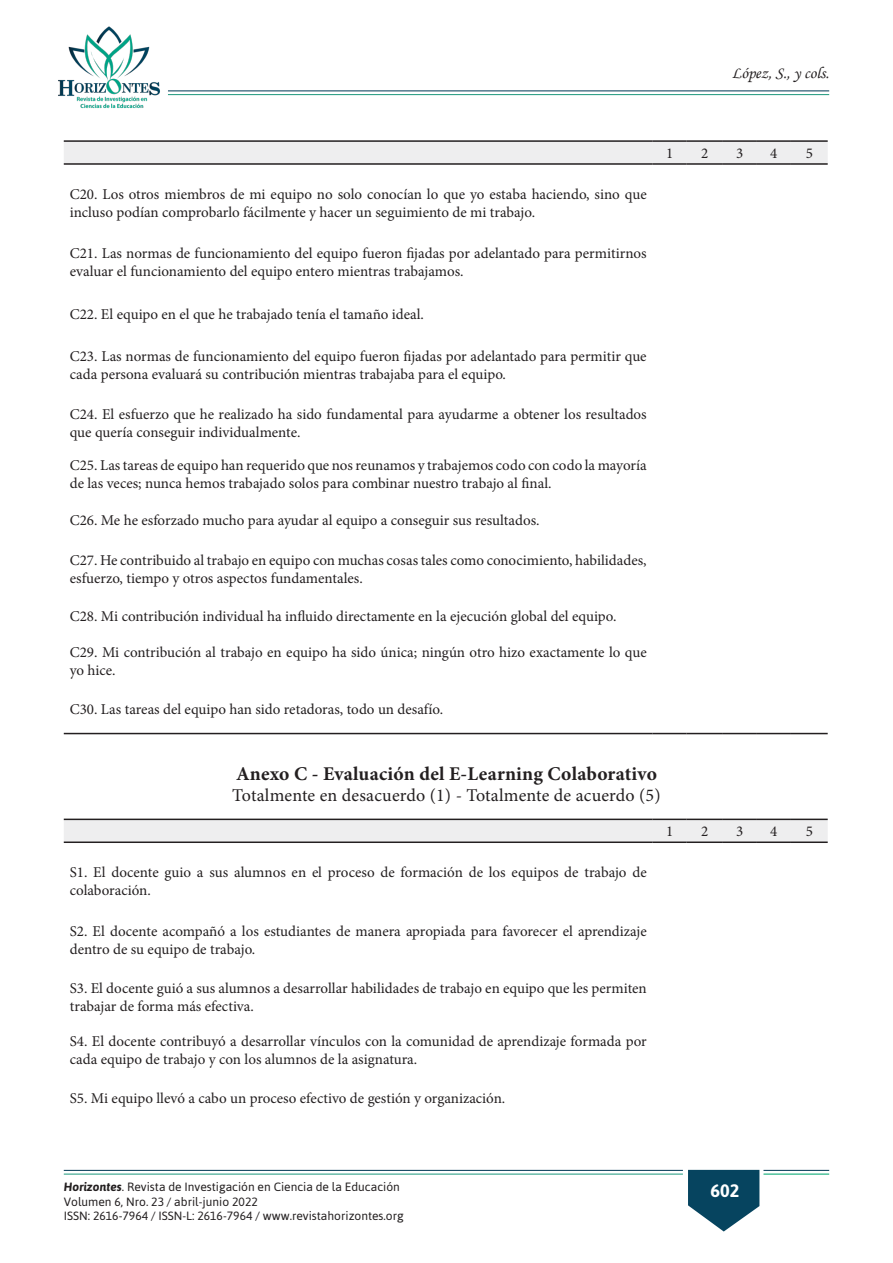
<style>
.page{position:relative;width:893px;height:1263px;background:#fff}
.page>*{position:absolute;margin:0;border:0;box-sizing:border-box;transform-origin:0 0}
.t1{font:700 19.5px "Minion Pro";letter-spacing:.01em;color:#231f20}
.t2{font:18px "Minion Pro";letter-spacing:.01em;color:#231f20}
.t3{font:700 18px "Asap";color:#fff}
.t4{font:16.5px "Monotype Corsiva";color:#231f20}
.t5{font:15px/18px "Minion Pro";color:#231f20}
.t6{font:12px/14.4px "Asap";color:#231f20}
.s1{font-weight:700;font-style:italic}
</style>
<div class="page">
<img style="left:58px;top:26px;width:113px;height:83px">
<hr style="left:168px;top:94px;width:661px;height:1px;background:#259c81">
<hr style="left:168px;top:90px;width:661px;height:1px;background:#0a405b">
<svg style="left:688px;top:1170px;width:71px;height:61px"></svg>
<hr style="left:64px;top:1173px;width:619px;height:1px;background:#259c81">
<hr style="left:64px;top:1170px;width:619px;height:1px;background:#0a405b">
<hr style="left:763px;top:1173px;width:66px;height:1px;background:#00a66e">
<hr style="left:763px;top:1170px;width:66px;height:1px;background:#0a405b">
<div style="left:64px;top:142px;width:764px;height:21px;background:#eeeeef"></div>
<hr style="left:64px;top:140px;width:589px;height:2px;background:#231f20">
<hr style="left:653px;top:140px;width:34px;height:2px;background:#231f20">
<hr style="left:687px;top:140px;width:36px;height:2px;background:#231f20">
<hr style="left:723px;top:140px;width:34px;height:2px;background:#231f20">
<hr style="left:757px;top:140px;width:34px;height:2px;background:#231f20">
<hr style="left:791px;top:140px;width:37px;height:2px;background:#231f20">
<hr style="left:64px;top:163px;width:589px;height:2px;background:#231f20">
<hr style="left:653px;top:163px;width:34px;height:2px;background:#231f20">
<hr style="left:687px;top:163px;width:36px;height:2px;background:#231f20">
<hr style="left:723px;top:163px;width:34px;height:2px;background:#231f20">
<hr style="left:757px;top:163px;width:34px;height:2px;background:#231f20">
<hr style="left:791px;top:163px;width:37px;height:2px;background:#231f20">
<hr style="left:64px;top:733px;width:589px;height:1px;background:#231f20">
<hr style="left:653px;top:733px;width:34px;height:1px;background:#231f20">
<hr style="left:687px;top:733px;width:36px;height:1px;background:#231f20">
<hr style="left:723px;top:733px;width:34px;height:1px;background:#231f20">
<hr style="left:757px;top:733px;width:34px;height:1px;background:#231f20">
<hr style="left:791px;top:733px;width:37px;height:1px;background:#231f20">
<div style="left:64px;top:820px;width:764px;height:21px;background:#eeeeef"></div>
<hr style="left:64px;top:819px;width:589px;height:1px;background:#231f20">
<hr style="left:653px;top:819px;width:34px;height:1px;background:#231f20">
<hr style="left:687px;top:819px;width:36px;height:1px;background:#231f20">
<hr style="left:723px;top:819px;width:34px;height:1px;background:#231f20">
<hr style="left:757px;top:819px;width:34px;height:1px;background:#231f20">
<hr style="left:791px;top:819px;width:37px;height:1px;background:#231f20">
<hr style="left:64px;top:841px;width:589px;height:2px;background:#231f20">
<hr style="left:653px;top:841px;width:34px;height:2px;background:#231f20">
<hr style="left:687px;top:841px;width:36px;height:2px;background:#231f20">
<hr style="left:723px;top:841px;width:34px;height:2px;background:#231f20">
<hr style="left:757px;top:841px;width:34px;height:2px;background:#231f20">
<hr style="left:791px;top:841px;width:37px;height:2px;background:#231f20">
<p class="t4" style="left:732px;top:63px;width:99px">López, S., y cols.</p>
<p class="t5" style="left:70px;top:185px;width:578px">C20. Los otros miembros de mi equipo no solo conocían lo que yo estaba haciendo, sino que incluso podían comprobarlo fácilmente y hacer un seguimiento de mi trabajo.</p>
<p class="t5" style="left:70px;top:244px;width:578px">C21. Las normas de funcionamiento del equipo fueron fijadas por adelantado para permitirnos evaluar el funcionamiento del equipo entero mientras trabajamos.</p>
<p class="t5" style="left:70px;top:305px;width:356px">C22. El equipo en el que he trabajado tenía el tamaño ideal.</p>
<p class="t5" style="left:70px;top:348px;width:578px">C23. Las normas de funcionamiento del equipo fueron fijadas por adelantado para permitir que cada persona evaluará su contribución mientras trabajaba para el equipo.</p>
<p class="t5" style="left:70px;top:405px;width:578px">C24. El esfuerzo que he realizado ha sido fundamental para ayudarme a obtener los resultados que quería conseguir individualmente.</p>
<p class="t5" style="left:70px;top:456px;width:578px">C25. Las tareas de equipo han requerido que nos reunamos y trabajemos codo con codo la mayoría de las veces; nunca hemos trabajado solos para combinar nuestro trabajo al final.</p>
<p class="t5" style="left:70px;top:511px;width:471px">C26. Me he esforzado mucho para ayudar al equipo a conseguir sus resultados.</p>
<p class="t5" style="left:70px;top:552px;width:578px">C27. He contribuido al trabajo en equipo con muchas cosas tales como conocimiento, habilidades, esfuerzo, tiempo y otros aspectos fundamentales.</p>
<p class="t5" style="left:70px;top:607px;width:548px">C28. Mi contribución individual ha influido directamente en la ejecución global del equipo.</p>
<p class="t5" style="left:70px;top:643px;width:578px">C29. Mi contribución al trabajo en equipo ha sido única; ningún otro hizo exactamente lo que yo hice.</p>
<p class="t5" style="left:70px;top:701px;width:375px">C30. Las tareas del equipo han sido retadoras, todo un desafío.</p>
<p class="t5" style="left:666px;top:144px;width:9px">1</p>
<p class="t5" style="left:701px;top:144px;width:9px">2</p>
<p class="t5" style="left:736px;top:144px;width:9px">3</p>
<p class="t5" style="left:770px;top:144px;width:9px">4</p>
<p class="t5" style="left:806px;top:144px;width:9px">5</p>
<p class="t1" style="left:236px;top:760px;width:422px">Anexo C - Evaluación del E-Learning Colaborativo</p>
<p class="t2" style="left:232px;top:783px;width:430px">Totalmente en desacuerdo (1) - Totalmente de acuerdo (5)</p>
<p class="t5" style="left:666px;top:822px;width:9px">1</p>
<p class="t5" style="left:701px;top:822px;width:9px">2</p>
<p class="t5" style="left:736px;top:822px;width:9px">3</p>
<p class="t5" style="left:770px;top:822px;width:9px">4</p>
<p class="t5" style="left:806px;top:822px;width:9px">5</p>
<p class="t5" style="left:70px;top:863px;width:578px">S1. El docente guio a sus alumnos en el proceso de formación de los equipos de trabajo de colaboración.</p>
<p class="t5" style="left:70px;top:922px;width:578px">S2. El docente acompañó a los estudiantes de manera apropiada para favorecer el aprendizaje dentro de su equipo de trabajo.</p>
<p class="t5" style="left:70px;top:979px;width:578px">S3. El docente guió a sus alumnos a desarrollar habilidades de trabajo en equipo que les permiten trabajar de forma más efectiva.</p>
<p class="t5" style="left:70px;top:1032px;width:578px">S4. El docente contribuyó a desarrollar vínculos con la comunidad de aprendizaje formada por cada equipo de trabajo y con los alumnos de la asignatura.</p>
<p class="t5" style="left:70px;top:1090px;width:437px">S5. Mi equipo llevó a cabo un proceso efectivo de gestión y organización.</p>
<p class="t6" style="left:64px;top:1180px;width:341px"><span class="s1">Horizontes</span>. Revista de Investigación en Ciencia de la Educación<br>Volumen 6, Nro. 23 / abril-junio 2022<br>ISSN: 2616-7964 / ISSN-L: 2616-7964 / www.revistahorizontes.org</p>
<p class="t3" style="left:711px;top:1180px;width:30px">602</p>
</div>
